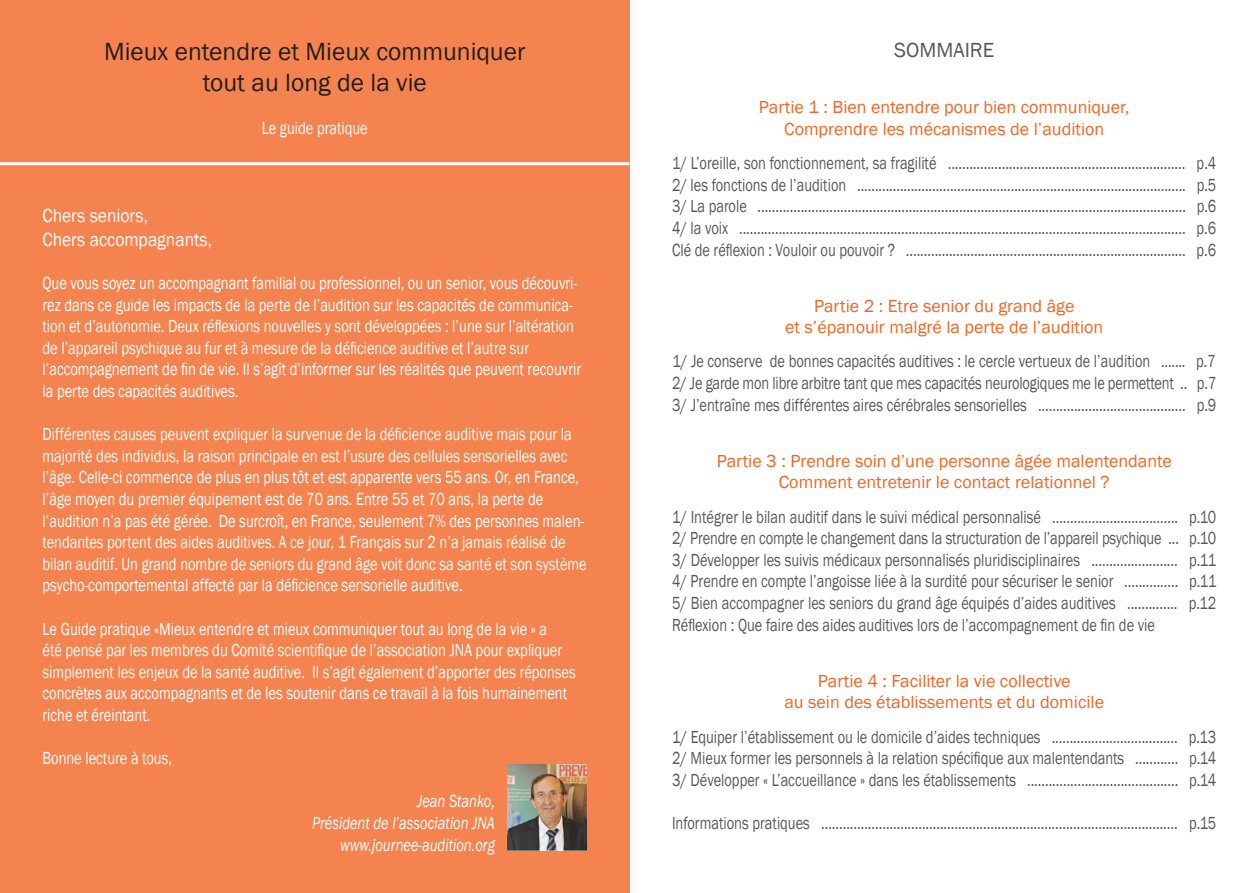
<style>
.page{position:relative;width:1259px;height:893px;background:#fff}
.page>*{position:absolute;margin:0;border:0;box-sizing:border-box;transform-origin:0 0}
.t1{font:25.5px/30.6px "Franklin Gothic";color:#231f20;text-align:center}
.t2{font:21px "Franklin Gothic";color:#57585a}
.t3{font:19.5px "Franklin Gothic";color:#fff;scale:.9 1}
.t4{font:18px "Franklin Gothic";color:#57585a;scale:.8 1}
.t5{font:18px/21.6px "Franklin Gothic";color:#fff;scale:.8 1}
.t6{font:18px/21.6px "Franklin Gothic";color:#f26423;text-align:center}
.t7{font:italic 18px "Franklin Gothic";color:#fff;scale:.8 1}
</style>
<div class="page">
<div style="left:0;top:0;width:629px;height:893px;background:#f4834f"></div>
<hr style="left:0;top:162px;width:629px;height:3px;background:#fff">
<img style="left:508px;top:765px;width:79px;height:85px">
<p class="t1" style="left:104px;top:37px;width:423px">Mieux entendre et Mieux communiquer tout au long de la vie</p>
<p class="t5" style="left:262px;top:118px;width:134px">Le guide pratique</p>
<p class="t3" style="left:43px;top:204px;width:119px">Chers seniors,</p>
<p class="t3" style="left:43px;top:227px;width:190px">Chers accompagnants,</p>
<p class="t5" style="left:43px;top:273px;width:675px">Que vous soyez un accompagnant familial ou professionnel, ou un senior, vous découvri&shy;rez dans ce guide les impacts de la perte de l’audition sur les capacités de communica&shy;tion et d’autonomie. Deux réflexions nouvelles y sont développées : l’une sur l’altération de l’appareil psychique au fur et à mesure de la déficience auditive et l’autre sur l’accompagnement de fin de vie. Il s’agît d’informer sur les réalités que peuvent recouvrir la perte des capacités auditives.</p>
<p class="t5" style="left:43px;top:424px;width:682px">Différentes causes peuvent expliquer la survenue de la déficience auditive mais pour la majorité des individus, la raison principale en est l’usure des cellules sensorielles avec l’âge. Celle-ci commence de plus en plus tôt et est apparente vers 55 ans. Or, en France, l’âge moyen du premier équipement est de 70 ans. Entre 55 et 70 ans, la perte de l’audition n’a pas été gérée. De surcroît, en France, seulement 7% des personnes malen&shy;tendantes portent des aides auditives. A ce jour, 1 Français sur 2 n’a jamais réalisé de bilan auditif. Un grand nombre de seniors du grand âge voit donc sa santé et son système psycho-comportemental affecté par la déficience sensorielle auditive.</p>
<p class="t5" style="left:43px;top:618px;width:668px">Le Guide pratique «Mieux entendre et mieux communiquer tout au long de la vie » a<br>été pensé par les membres du Comité scientifique de l’association JNA pour expliquer simplement les enjeux de la santé auditive. Il s’agit également d’apporter des réponses concrètes aux accompagnants et de les soutenir dans ce travail à la fois humainement riche et éreintant.</p>
<p class="t5" style="left:43px;top:748px;width:163px">Bonne lecture à tous,</p>
<p class="t7" style="left:417px;top:790px;width:99px">Jean Stanko,</p>
<p class="t7" style="left:312px;top:812px;width:230px">Président de l’association JNA</p>
<p class="t7" style="left:340px;top:833px;width:195px">www.journee-audition.org</p>
<p class="t2" style="left:894px;top:37px;width:102px">SOMMAIRE</p>
<p class="t6" style="left:759px;top:97px;width:372px">Partie 1 : Bien entendre pour bien communiquer,<br>Comprendre les mécanismes de l’audition</p>
<p class="t4" style="left:672px;top:152px;width:682px">1/ L’oreille, son fonctionnement, sa fragilité .................................................................. p.4</p>
<p class="t4" style="left:672px;top:174px;width:682px">2/ les fonctions de l’audition ............................................................................................ p.5</p>
<p class="t4" style="left:672px;top:195px;width:682px">3/ La parole ....................................................................................................................... p.6</p>
<p class="t4" style="left:672px;top:217px;width:681px">4/ la voix ............................................................................................................................ p.6</p>
<p class="t4" style="left:672px;top:238px;width:682px">Clé de réflexion : Vouloir ou pouvoir ? .............................................................................. p.6</p>
<p class="t6" style="left:785px;top:295px;width:319px">Partie 2 : Etre senior du grand âge<br>et s’épanouir malgré la perte de l’audition</p>
<p class="t4" style="left:672px;top:350px;width:681px">1/ Je conserve de bonnes capacités auditives : le cercle vertueux de l’audition ....... p.7</p>
<p class="t4" style="left:672px;top:372px;width:682px">2/ Je garde mon libre arbitre tant que mes capacités neurologiques me le permettent .. p.7</p>
<p class="t4" style="left:672px;top:393px;width:682px">3/ J’entraîne mes différentes aires cérébrales sensorielles ......................................... p.9</p>
<p class="t6" style="left:716px;top:450px;width:456px">Partie 3 : Prendre soin d’une personne âgée malentendante<br>Comment entretenir le contact relationnel ?</p>
<p class="t4" style="left:672px;top:505px;width:682px">1/ Intégrer le bilan auditif dans le suivi médical personnalisé ................................... p.10</p>
<p class="t4" style="left:672px;top:527px;width:682px">2/ Prendre en compte le changement dans la structuration de l’appareil psychique ... p.10</p>
<p class="t4" style="left:672px;top:549px;width:682px">3/ Développer les suivis médicaux personnalisés pluridisciplinaires ........................ p.11</p>
<p class="t4" style="left:672px;top:570px;width:682px">4/ Prendre en compte l’angoisse liée à la surdité pour sécuriser le senior ............... p.11</p>
<p class="t4" style="left:672px;top:592px;width:682px">5/ Bien accompagner les seniors du grand âge équipés d’aides auditives .............. p.12</p>
<p class="t4" style="left:672px;top:613px;width:605px">Réflexion : Que faire des aides auditives lors de l’accompagnement de fin de vie</p>
<p class="t6" style="left:784px;top:670px;width:321px">Partie 4 : Faciliter la vie collective<br>au sein des établissements et du domicile</p>
<p class="t4" style="left:672px;top:725px;width:682px">1/ Equiper l’établissement ou le domicile d’aides techniques ................................... p.13</p>
<p class="t4" style="left:672px;top:747px;width:682px">2/ Mieux former les personnels à la relation spécifique aux malentendants ............ p.14</p>
<p class="t4" style="left:672px;top:768px;width:682px">3/ Développer « L’accueillance » dans les établissements .......................................... p.14</p>
<p class="t4" style="left:672px;top:812px;width:682px">Informations pratiques ................................................................................................... p.15</p>
</div>
